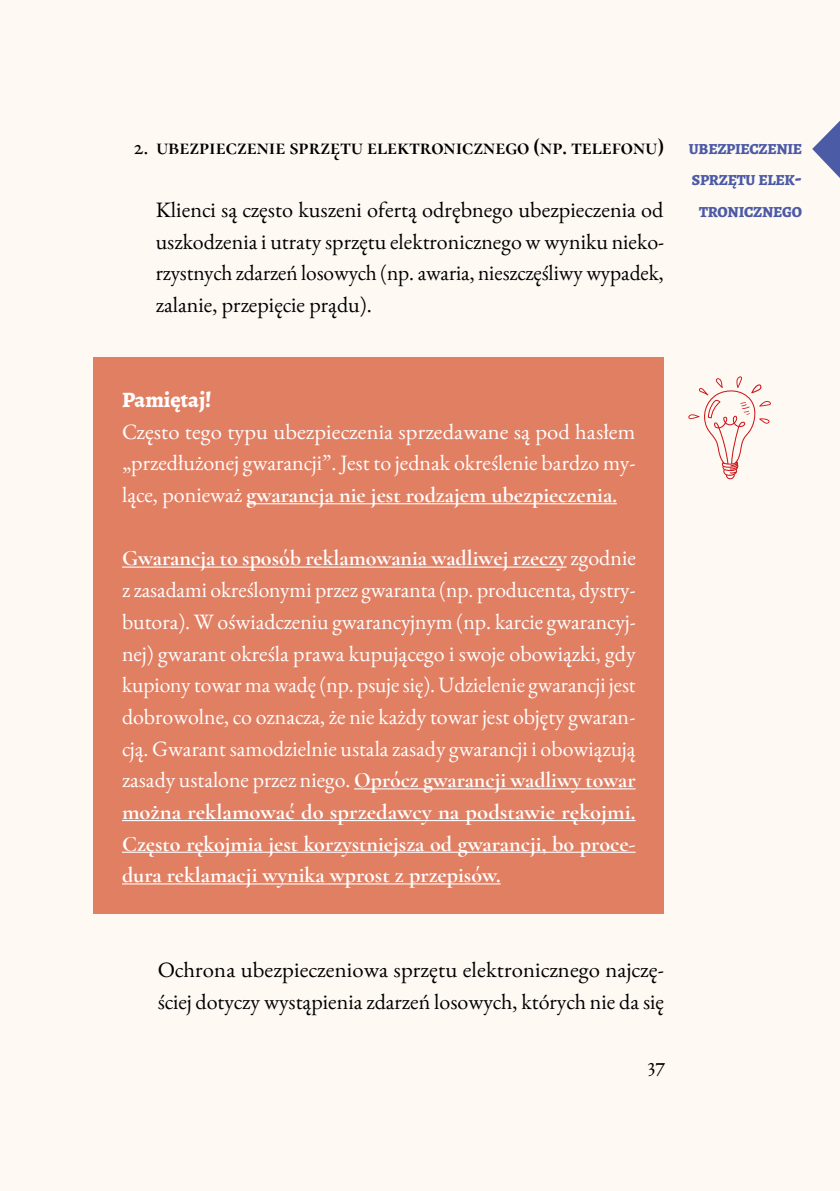
<style>
.page{position:relative;width:840px;height:1191px;background:#fff}
.page>*{position:absolute;margin:0;border:0;box-sizing:border-box;transform-origin:0 0}
.t1{font:22px/31.6px "EB Garamond";color:#fff}
.t2{font:22px/31.6px "EB Garamond";color:#000;text-align:justify}
.t3{font:700 22px/31.6px "Cormorant Garamond";color:#fff;text-align:justify}
.t4{font:700 22px "Cormorant Garamond";letter-spacing:.035em;color:#000}
.t5{font:800 22px "Alegreya";color:#fff}
.t6{font:800 15.4px/31.6px "Alegreya";letter-spacing:-.015em;color:#4c5aa5;text-align:right}
.s1{font-family:"EB Garamond";font-weight:400}
.s2{font-size:22px}
</style>
<div class="page">
<div style="left:0;top:0;width:839px;height:1191px;background:#fff9f4"></div>
<svg style="left:688px;top:376px;width:82px;height:103px"></svg>
<div style="left:94px;top:357px;width:569px;height:557px;background:#e17f63"></div>
<hr style="left:246px;top:503px;width:370px;height:1px;background:#fff">
<hr style="left:122px;top:566px;width:444px;height:1px;background:#fff">
<hr style="left:354px;top:788px;width:281px;height:1px;background:#fff">
<hr style="left:122px;top:820px;width:513px;height:1px;background:#fff">
<hr style="left:122px;top:851px;width:513px;height:1px;background:#fff">
<hr style="left:122px;top:883px;width:378px;height:1px;background:#fff">
<svg style="left:812px;top:122px;width:27px;height:55px"></svg>
<p class="t4" style="left:134px;top:133px;width:531px"><span class="s1">2.</span> ubezpieczenie sprzętu elektronicznego (np. telefonu)</p>
<p class="t2" style="left:156px;top:193px;width:509px">Klienci są często kuszeni ofertą odrębnego ubezpieczenia od uszkodzenia i utraty sprzętu elektronicznego w wyniku nieko&shy;rzystnych zdarzeń losowych (np. awaria, nieszczęśliwy wypadek, zalanie, przepięcie prądu).</p>
<p class="t6" style="left:688px;top:133px;width:115px">UBEZPIECZENIE<br>SPRZĘTU ELEK<span class="s2">-<br></span>TRONICZNEGO</p>
<p class="t5" style="left:122px;top:385px;width:91px">Pamiętaj!</p>
<p class="t1" style="left:122px;top:415px;width:515px">Często tego typu ubezpieczenia sprzedawane są pod hasłem „przedłużonej gwarancji”. Jest to jednak określenie bardzo my-</p>
<p class="t3" style="left:122px;top:479px;width:496px"><span class="s1">lące, ponieważ</span> gwarancja nie jest rodzajem ubezpieczenia.</p>
<p class="t3" style="left:122px;top:542px;width:515px">Gwarancja to sposób reklamowania wadliwej rzeczy <span class="s1">zgodnie</span></p>
<p class="t1" style="left:122px;top:573px;width:515px;text-align:justify">z zasadami określonymi przez gwaranta (np. producenta, dystry&shy;butora). W oświadczeniu gwarancyjnym (np. karcie gwarancyj&shy;nej) gwarant określa prawa kupującego i swoje obowiązki, gdy kupiony towar ma wadę (np. psuje się). Udzielenie gwarancji jest dobrowolne, co oznacza, że nie każdy towar jest objęty gwaran&shy;cją. Gwarant samodzielnie ustala zasady gwarancji i obowiązują</p>
<p class="t3" style="left:122px;top:764px;width:515px"><span class="s1">zasady ustalone przez niego.</span> Oprócz gwarancji wadliwy towar można reklamować do sprzedawcy na podstawie rękojmi.<br>Często rękojmia jest korzystniejsza od gwarancji, bo proce&shy;dura reklamacji wynika wprost z przepisów.</p>
<p class="t2" style="left:158px;top:953px;width:507px">Ochrona ubezpieczeniowa sprzętu elektronicznego najczę&shy;ściej dotyczy wystąpienia zdarzeń losowych, których nie da się</p>
<p class="t2" style="left:647px;top:1048px;width:20px">37</p>
</div>
